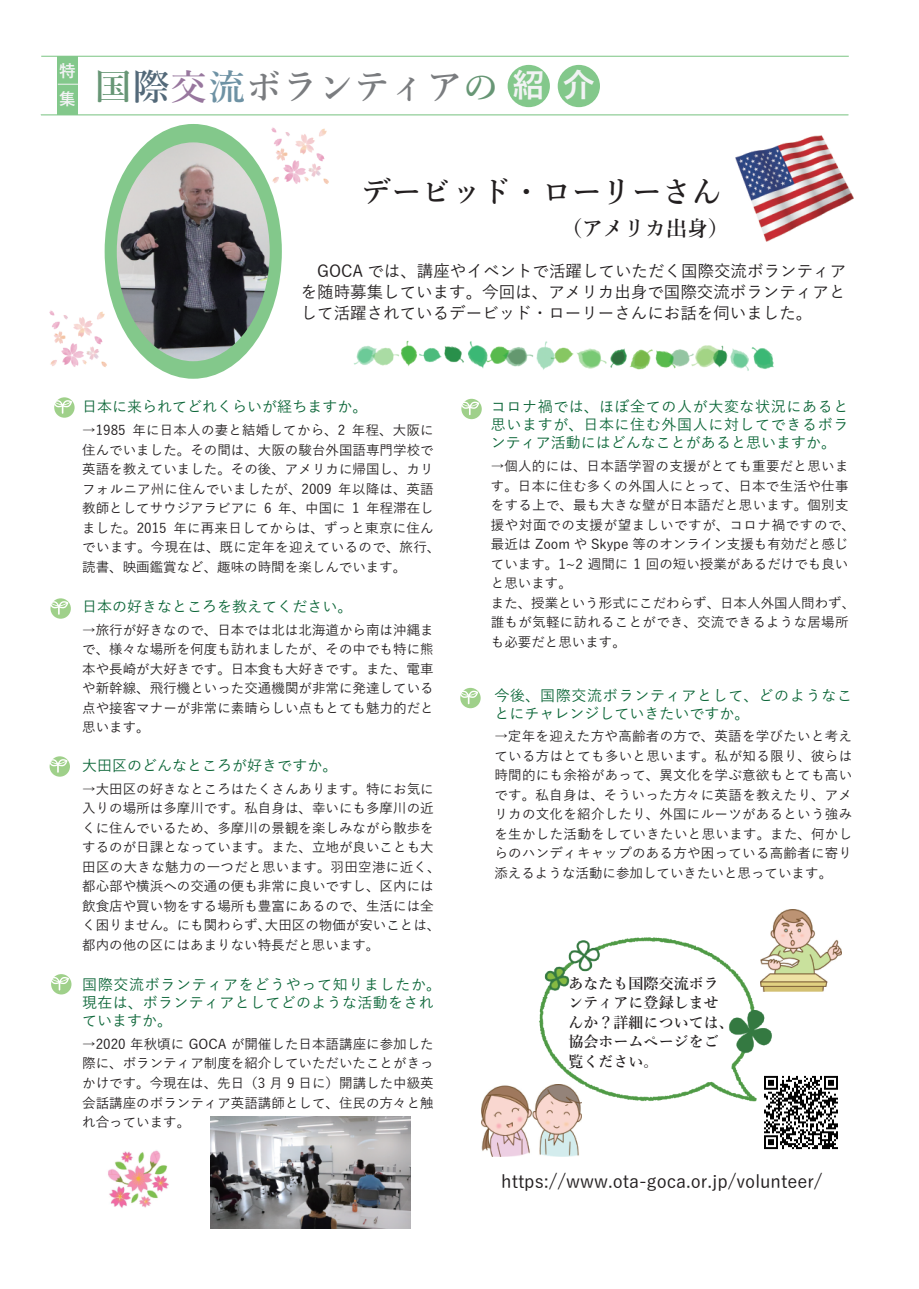
<style>
.page{position:relative;width:919px;height:1289px;background:#fff}
.page>*{position:absolute;margin:0;border:0;box-sizing:border-box;transform-origin:0 0}
.t1{font:600 36px "Yu Mincho";color:#7a7c7f}
.t2{font:700 32.4px "Yu Gothic";color:#f2f3f4}
.t3{font:600 30px "Yu Mincho";color:#231f20}
.t4{font:600 21px "Yu Mincho";color:#231f20}
.t5{font:500 18px "Yu Gothic";color:#231f20}
.t6{font:500 16.5px/21px "Yu Gothic";color:#231f20;text-align:justify}
.t7{font:700 16.5px/27.6px "Yu Gothic";color:#f2f3f4}
.t8{font:500 15px/18px "Yu Gothic";color:#0c6638;text-align:justify}
.t9{font:500 15px/18px "Yu Gothic";letter-spacing:.02em;color:#0c6638}
.t10{font:600 15px/19.5px "Yu Mincho";color:#231f20}
.t11{font:500 15px/18px "Yu Gothic";letter-spacing:.045em;color:#0c6638}
.t12{font:500 13.5px/19.5px "Yu Gothic";color:#231f20;text-align:justify}
.t13{font:500 13.5px/19.5px "Yu Gothic";letter-spacing:.02em;color:#231f20}
.s1{color:#679675}
.s2{color:#536979}
.s3{color:#98779e}
.s4{color:#6e92a4}
.s5{font-size:30px}
</style>
<div class="page">
<img style="left:108px;top:1150px;width:61px;height:58px">
<div style="left:58px;top:56px;width:20px;height:59px;background:#83c88b"></div>
<hr style="left:41px;top:115px;width:807px;height:1px;background:#83c88b">
<hr style="left:41px;top:56px;width:807px;height:1px;background:#83c88b">
<div style="left:54px;top:397px;width:21px;height:20px;background:#9fd08a;border-radius:50%"></div>
<svg style="left:54px;top:400px;width:18px;height:14px"></svg>
<svg style="left:58px;top:84px;width:20px;height:1px"></svg>
<div style="left:507px;top:65px;width:43px;height:42px;background:#83c88b;border-radius:50%"></div>
<div style="left:557px;top:65px;width:43px;height:42px;background:#83c88b;border-radius:50%"></div>
<img style="left:774px;top:909px;width:67px;height:82px">
<div style="left:50px;top:598px;width:21px;height:20px;background:#9fd08a;border-radius:50%"></div>
<svg style="left:50px;top:601px;width:18px;height:13px"></svg>
<div style="left:50px;top:756px;width:20px;height:20px;background:#9fd08a;border-radius:50%"></div>
<svg style="left:49px;top:759px;width:18px;height:13px"></svg>
<div style="left:51px;top:974px;width:20px;height:20px;background:#9fd08a;border-radius:50%"></div>
<svg style="left:51px;top:976px;width:18px;height:14px"></svg>
<div style="left:461px;top:399px;width:20px;height:20px;background:#9fd08a;border-radius:50%"></div>
<svg style="left:461px;top:401px;width:18px;height:14px"></svg>
<div style="left:460px;top:688px;width:20px;height:20px;background:#9fd08a;border-radius:50%"></div>
<svg style="left:460px;top:690px;width:18px;height:14px"></svg>
<img style="left:271px;top:127px;width:58px;height:57px">
<img style="left:49px;top:310px;width:58px;height:57px">
<img style="left:735px;top:135px;width:119px;height:107px">
<img style="left:764px;top:1075px;width:74px;height:75px">
<img style="left:539px;top:922px;width:243px;height:185px">
<img style="left:481px;top:1084px;width:100px;height:72px">
<img style="left:354px;top:340px;width:420px;height:31px">
<div style="left:105px;top:124px;width:177px;height:255px;background:#83c88b;border-radius:50%"></div>
<img style="left:117px;top:142px;width:153px;height:219px">
<img style="left:210px;top:1116px;width:201px;height:112px">
<p class="t7" style="left:59px;top:57px;width:18px">特集</p>
<h2 class="t2" style="left:512px;top:66px;width:84px">紹介</h2>
<h1 class="t1" style="left:95px;top:66px;width:405px"><span class="s1">国</span><span class="s2">際</span><span class="s3">交</span><span class="s4">流</span>ボランティア<span class="s1">の</span></h1>
<h3 class="t3" style="left:361px;top:175px;width:361px">デービッド・ローリーさん</h3>
<h3 class="t4" style="left:361px;top:216px;width:369px"><span class="s5">　　　　　　　</span>（アメリカ出身）</h3>
<p class="t6" style="left:300px;top:259px;width:547px">　GOCA では、講座やイベントで活躍していただく国際交流ボランティアを随時募集しています。今回は、アメリカ出身で国際交流ボランティアとして活躍されているデービッド・ローリーさんにお話を伺いました。</p>
<p class="t8" style="left:82px;top:396px;width:287px">日本に来られてどれくらいが経ちますか。</p>
<p class="t12" style="left:82px;top:418px;width:360px;text-align:left">→1985 年に日本人の妻と結婚してから、2 年程、大阪に住んでいました。その間は、大阪の駿台外国語専門学校で英語を教えていました。その後、アメリカに帰国し、カリフォルニア州に住んでいましたが、2009 年以降は、英語教師としてサウジアラビアに 6 年、中国に 1 年程滞在しました。2015 年に再来日してからは、ずっと東京に住んでいます。今現在は、既に定年を迎えているので、旅行、読書、映画鑑賞など、趣味の時間を楽しんでいます。　</p>
<p class="t8" style="left:82px;top:595px;width:272px">日本の好きなところを教えてください。</p>
<p class="t12" style="left:82px;top:618px;width:353px">→旅行が好きなので、日本では北は北海道から南は沖縄まで、様々な場所を何度も訪れましたが、その中でも特に熊本や長崎が大好きです。日本食も大好きです。また、電車や新幹線、飛行機といった交通機関が非常に発達している点や接客マナーが非常に素晴らしい点もとても魅力的だと思います。</p>
<p class="t8" style="left:82px;top:754px;width:257px">大田区のどんなところが好きですか。</p>
<p class="t12" style="left:82px;top:777px;width:360px;text-align:left">→大田区の好きなところはたくさんあります。特にお気に入りの場所は多摩川です。私自身は、幸いにも多摩川の近くに住んでいるため、多摩川の景観を楽しみながら散歩をするのが日課となっています。また、立地が良いことも大田区の大きな魅力の一つだと思います。羽田空港に近く、都心部や横浜への交通の便も非常に良いですし、区内には飲食店や買い物をする場所も豊富にあるので、生活には全く困りません。にも関わらず、大田区の物価が安いことは、都内の他の区にはあまりない特長だと思います。</p>
<p class="t9" style="left:82px;top:973px;width:360px">国際交流ボランティアをどうやって知りましたか。現在は、ボランティアとしてどのような活動をされていますか。</p>
<p class="t12" style="left:82px;top:1032px;width:353px">→2020 年秋頃に GOCA が開催した日本語講座に参加した際に、ボランティア制度を紹介していただいたことがきっかけです。今現在は、先日（3 月 9 日に）開講した中級英会話講座のボランティア英語講師として、住民の方々と触れ合っています。</p>
<p class="t8" style="left:491px;top:396px;width:359px">コロナ禍では、ほぼ全ての人が大変な状況にあると思いますが、日本に住む外国人に対してできるボランティア活動にはどんなことがあると思いますか。</p>
<p class="t13" style="left:491px;top:454px;width:366px">→個人的には、日本語学習の支援がとても重要だと思います。日本に住む多くの外国人にとって、日本で生活や仕事をする上で、最も大きな壁が日本語だと思います。個別支援や対面での支援が望ましいですが、コロナ禍ですので、最近は Zoom や Skype 等のオンライン支援も有効だと感じています。1~2 週間に 1 回の短い授業があるだけでも良いと思います。<br>また、授業という形式にこだわらず、日本人外国人問わず、誰もが気軽に訪れることができ、交流できるような居場所も必要だと思います。</p>
<p class="t11" style="left:494px;top:684px;width:359px">今後、国際交流ボランティアとして、どのようなことにチャレンジしていきたいですか。</p>
<p class="t12" style="left:494px;top:725px;width:359px">→定年を迎えた方や高齢者の方で、英語を学びたいと考えている方はとても多いと思います。私が知る限り、彼らは時間的にも余裕があって、異文化を学ぶ意欲もとても高いです。私自身は、そういった方々に英語を教えたり、アメリカの文化を紹介したり、外国にルーツがあるという強みを生かした活動をしていきたいと思います。また、何かしらのハンディキャップのある方や困っている高齢者に寄り添えるような活動に参加していきたいと思っています。</p>
<p class="t10" style="left:568px;top:973px;width:166px">あなたも国際交流ボランティアに登録しませんか？詳細については、協会ホームページをご覧ください。</p>
<h3 class="t5" style="left:501px;top:1164px;width:323px">https://www.ota-goca.or.jp/volunteer/</h3>
</div>
